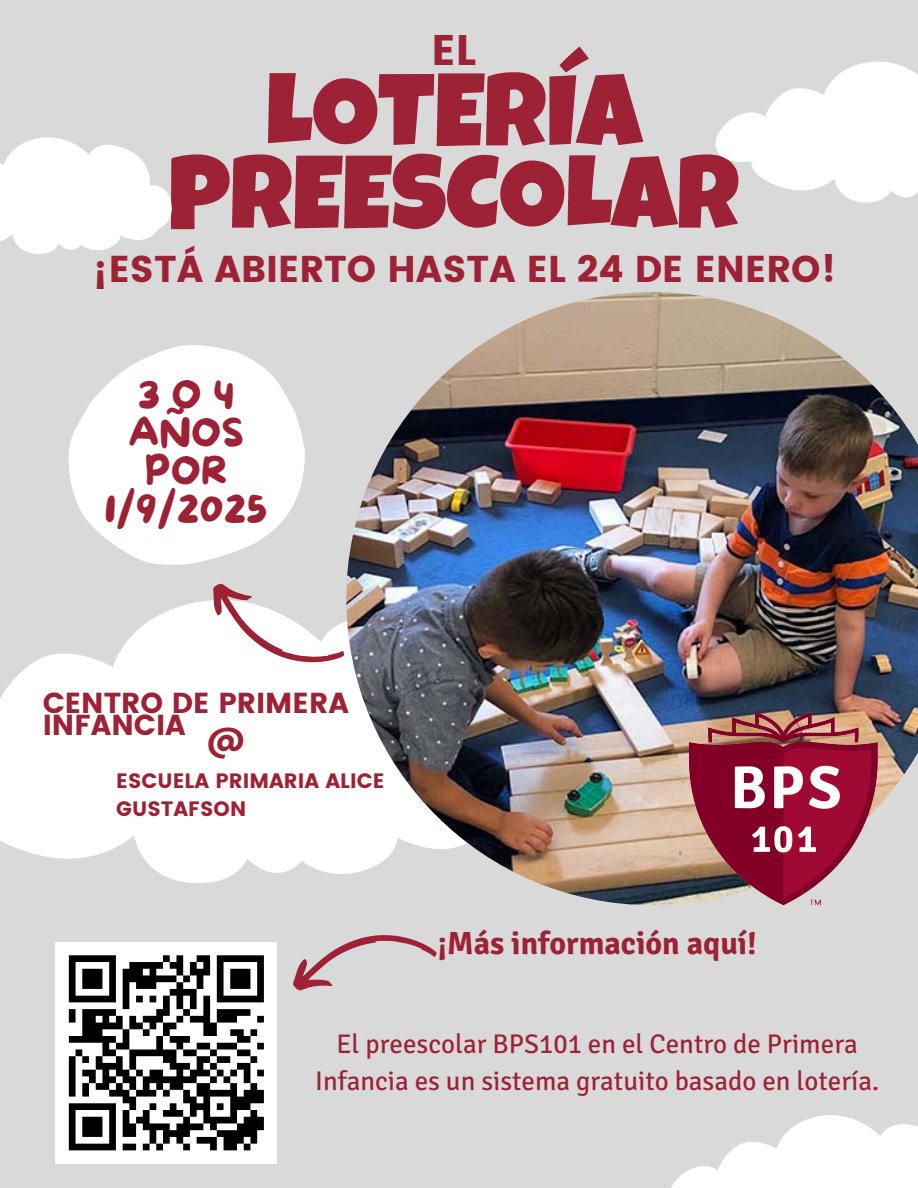
<style>
.page{position:relative;width:918px;height:1188px;background:#d9d9d9}
.page>*{position:absolute;margin:0;border:0;box-sizing:border-box;transform-origin:0 0}
.t1{font:103.35px/82.2px "Luckiest Guy";color:#9d2235;text-align:center}
.t2{font:42.75px "Poppins";color:#9d2235}
.t3{font:38.85px/38.1px "More Sugar";color:#9d2235;text-align:center}
.t4{font:37.2px "Poppins";color:#9d2235}
.t5{font:700 31.95px "Signika Negative";color:#9d2235}
.t6{font:28.8px/22.5px "Poppins";color:#9d2235}
.t7{font:27px/37.2px "Signika Negative";color:#9d2235;text-align:center}
.t8{font:20.85px/28.5px "Poppins";color:#9d2235}
</style>
<div class="page">
<svg style="left:0;top:602px;width:346px;height:281px;fill:#fff"></svg>
<img style="left:346px;top:292px;width:572px;height:613px">
<svg style="left:68px;top:345px;width:237px;height:220px;fill:#fff"></svg>
<svg style="left:199px;top:583px;width:147px;height:105px"></svg>
<svg style="left:715px;top:61px;width:203px;height:142px"></svg>
<svg style="left:0;top:137px;width:172px;height:117px"></svg>
<svg style="left:671px;top:1115px;width:247px;height:73px"></svg>
<img style="left:689px;top:713px;width:188px;height:192px">
<div style="left:55px;top:942px;width:222px;height:222px;background:#fff"></div>
<svg style="left:68px;top:955px;width:196px;height:196px"></svg>
<svg style="left:293px;top:935px;width:144px;height:56px"></svg>
<p class="t2" style="left:431px;top:25px;width:46px">EL</p>
<h1 class="t1" style="left:168px;top:84px;width:572px">LOTERÍA<br>PREESCOLAR</h1>
<p class="t4" style="left:92px;top:247px;width:746px">¡ESTÁ ABIERTO HASTA EL 24 DE ENERO!</p>
<p class="t3" style="left:104px;top:377px;width:165px">3O4<br>AÑOS<br>POR<br>1/9/2025</p>
<h4 class="t6" style="left:43px;top:692px;width:308px">CENTRO DE PRIMERA<br>INFANCIA</h4>
<p class="t8" style="left:116px;top:766px;width:270px">ESCUELA PRIMARIA ALICE<br>GUSTAFSON</p>
<p class="t6" style="left:208px;top:730px;width:38px">@</p>
<p class="t5" style="left:437px;top:924px;width:321px">¡Más información aquí!</p>
<h3 class="t7" style="left:315px;top:1025px;width:565px">El preescolar BPS101 en el Centro de Primera<br>Infancia es un sistema gratuito basado en lotería.</h3>
</div>
